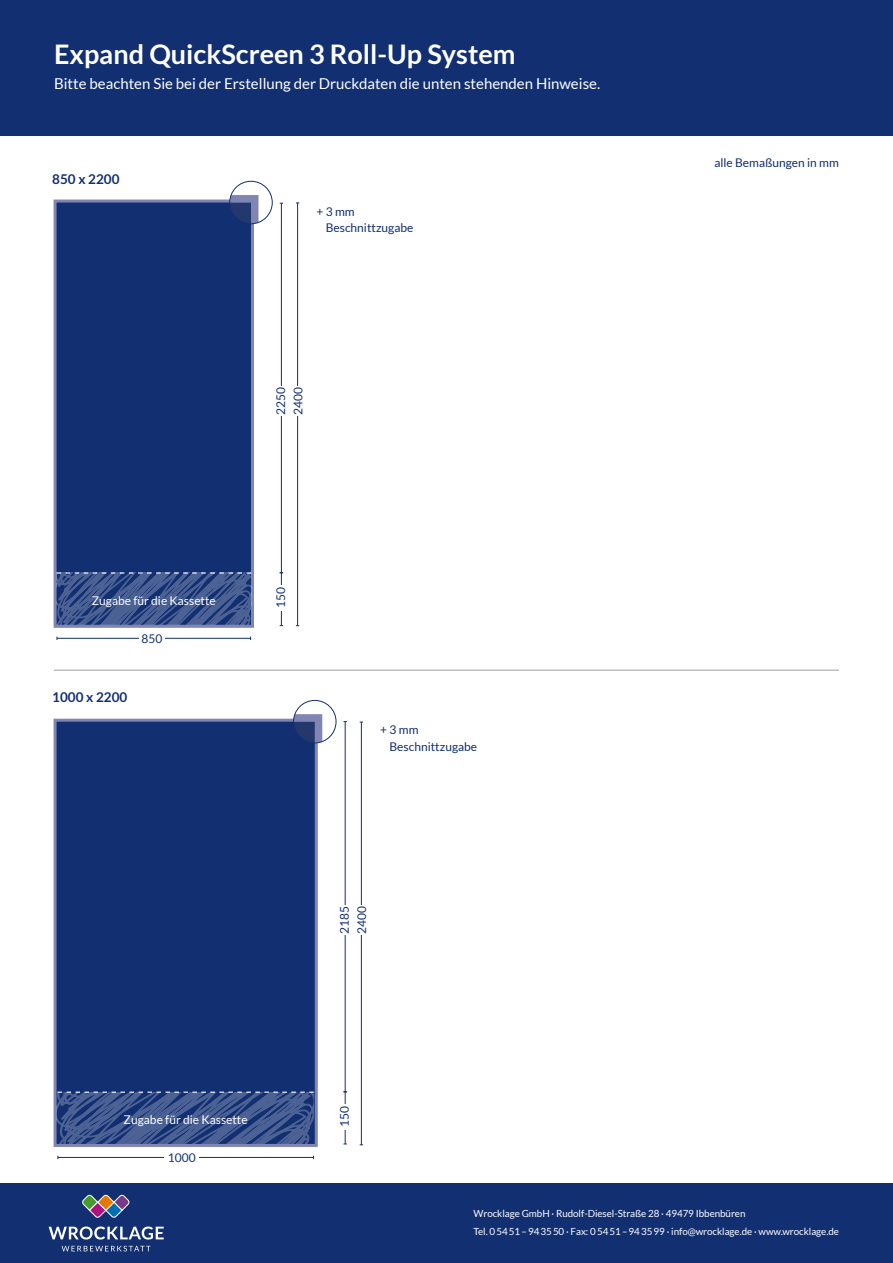
<style>
.page{position:relative;width:893px;height:1263px;background:#fff}
.page>*{position:absolute;margin:0;border:0;box-sizing:border-box;transform-origin:0 0}
.t1{font:700 27px "Lato";color:#fff}
.t2{font:15px "Lato";color:#fff}
.t3{font:700 13.5px "Lato";color:#122f72}
.t4{font:12px/16.2px "Lato";color:#122f72}
.t5{font:12px "Lato";color:#fff}
.t6{font:9.9px/18px "Lato";letter-spacing:-.005em;color:#fff}
</style>
<div class="page">
<div style="left:0;top:1183px;width:893px;height:80px;background:#122f72"></div>
<svg style="left:49px;top:1226px;width:115px;height:13px"></svg>
<svg style="left:62px;top:1246px;width:88px;height:5px"></svg>
<svg style="left:82px;top:1195px;width:48px;height:23px"></svg>
<div style="left:0;top:0;width:893px;height:136px;background:#122f72"></div>
<hr style="left:54px;top:670px;width:785px;height:1px;background:#9c9d9d">
<hr style="left:297px;top:203px;width:1px;height:423px;background:#122f72">
<div style="left:286px;top:386px;width:16px;height:29px;background:#fff"></div>
<hr style="left:281px;top:573px;width:1px;height:53px;background:#122f72">
<div style="left:269px;top:585px;width:16px;height:25px;background:#fff"></div>
<hr style="left:57px;top:638px;width:194px;height:1px;background:#122f72">
<div style="left:139px;top:633px;width:26px;height:16px;background:#fff"></div>
<hr style="left:281px;top:203px;width:1px;height:370px;background:#122f72">
<div style="left:269px;top:386px;width:16px;height:29px;background:#fff"></div>
<div style="left:53px;top:199px;width:201px;height:429px;background:#122f72"></div>
<svg style="left:57px;top:572px;width:194px;height:53px;background:#3c538a"></svg>
<svg style="left:230px;top:191px;width:32px;height:33px"></svg>
<div style="left:229px;top:181px;width:44px;height:43px;border:1px solid #122f72;border-radius:50%"></div>
<hr style="left:361px;top:722px;width:1px;height:423px;background:#122f72">
<div style="left:350px;top:905px;width:16px;height:30px;background:#fff"></div>
<hr style="left:345px;top:1092px;width:1px;height:52px;background:#122f72">
<div style="left:333px;top:1104px;width:16px;height:26px;background:#fff"></div>
<hr style="left:58px;top:1157px;width:255px;height:1px;background:#122f72">
<div style="left:165px;top:1152px;width:34px;height:17px;background:#fff"></div>
<hr style="left:345px;top:722px;width:1px;height:370px;background:#122f72">
<div style="left:333px;top:905px;width:16px;height:30px;background:#fff"></div>
<div style="left:53px;top:718px;width:266px;height:429px;background:#122f72"></div>
<svg style="left:57px;top:1091px;width:257px;height:53px;background:#3b538a"></svg>
<svg style="left:293px;top:710px;width:33px;height:33px"></svg>
<div style="left:293px;top:700px;width:43px;height:43px;border:1px solid #122f72;border-radius:50%"></div>
<h1 class="t1" style="left:54px;top:39px;width:463px">Expand QuickScreen 3 Roll-Up System</h1>
<h2 class="t2" style="left:54px;top:75px;width:548px">Bitte beachten Sie bei der Erstellung der Druckdaten die unten stehenden Hinweise.</h2>
<h3 class="t3" style="left:52px;top:171px;width:69px">850 x 2200</h3>
<p class="t4" style="left:326px;top:203px;width:89px;text-indent:-9px">+ 3 mm<br>Beschnittzugabe</p>
<p class="t4" style="left:273px;top:415px;width:29px;rotate:-90deg">2250</p>
<p class="t4" style="left:290px;top:415px;width:29px;rotate:-90deg">2400</p>
<p class="t5" style="left:92px;top:593px;width:126px">Zugabe für die Kassette</p>
<p class="t4" style="left:142px;top:630px;width:22px">850</p>
<h3 class="t3" style="left:52px;top:689px;width:77px">1000 x 2200</h3>
<p class="t4" style="left:273px;top:608px;width:22px;rotate:-90deg">150</p>
<p class="t4" style="left:390px;top:722px;width:89px;text-indent:-9px">+ 3 mm<br>Beschnittzugabe</p>
<p class="t4" style="left:336px;top:934px;width:29px;rotate:-90deg">2185</p>
<p class="t4" style="left:354px;top:934px;width:29px;rotate:-90deg">2400</p>
<p class="t5" style="left:124px;top:1113px;width:126px">Zugabe für die Kassette</p>
<p class="t4" style="left:168px;top:1149px;width:29px">1000</p>
<p class="t4" style="left:336px;top:1127px;width:22px;rotate:-90deg">150</p>
<p class="t4" style="left:714px;top:155px;width:126px">alle Bemaßungen in mm</p>
<p class="t6" style="left:473px;top:1204px;width:367px">Wrocklage GmbH · Rudolf-Diesel-Straße 28 · 49479 Ibbenbüren<br>Tel. 05451–943550 · Fax: 05451–943599 · info@wrocklage.de · www.wrocklage.de</p>
</div>
